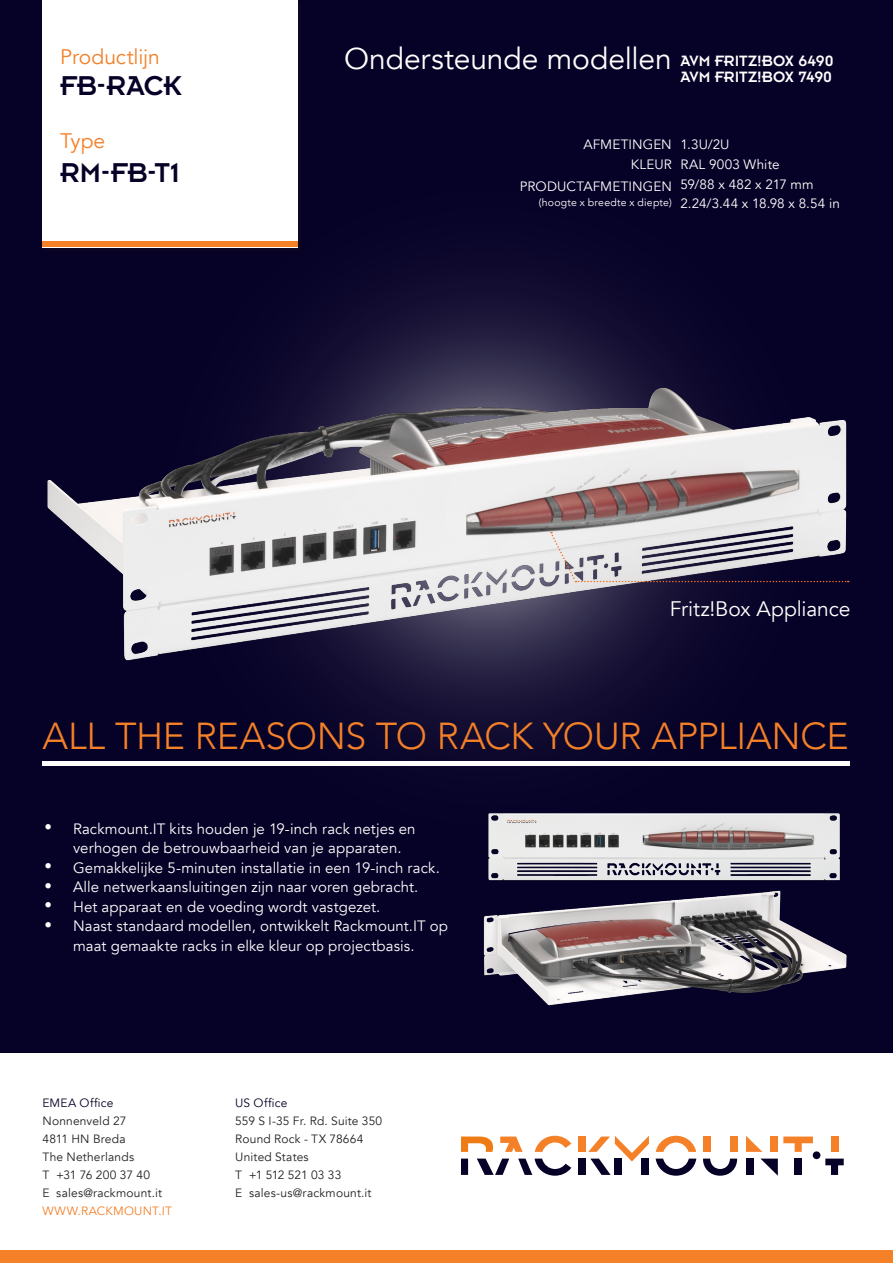
<style>
.page{position:relative;width:893px;height:1263px;background:#fff}
.page>*{position:absolute;margin:0;border:0;box-sizing:border-box;transform-origin:0 0}
.t1{font:300 37.5px "Avenir";letter-spacing:-.01em;color:#f48028}
.t2{font:30px "Avenir";letter-spacing:-.005em;color:#fff}
.t3{font:30px "Insignia";letter-spacing:-.005em;color:#060126}
.t4{font:21px "Avenir";letter-spacing:-.005em;color:#fff}
.t5{font:21px "Avenir";letter-spacing:-.005em;color:#f48028}
.t6{font:16.5px "Insignia";color:#fff}
.t7{font:15px/19.5px "Avenir";letter-spacing:.005em;color:#fff;text-align:justify}
.t8{font:13.5px/20px "Avenir";letter-spacing:.005em;color:#fff;text-align:right}
.t9{font:12px/18px "Avenir";letter-spacing:.015em;color:#231f20}
.t10{font:12px "Avenir";letter-spacing:.025em;color:#060126}
.t11{font:12px "Avenir";letter-spacing:.015em;color:#f48028}
.t12{font:10.5px "Avenir";letter-spacing:.02em;color:#fff}
</style>
<div class="page">
<div style="left:0;top:0;width:893px;height:1053px;background:#060126"></div>
<hr style="left:43px;top:761px;width:807px;height:4px;background:#fff">
<div style="left:41px;top:0;width:264px;height:255px;background:#231f20;opacity:.25"></div>
<div style="left:43px;top:0;width:255px;height:247px;background:#fff"></div>
<div style="left:43px;top:241px;width:255px;height:6px;background:#f48028"></div>
<svg style="left:535px;top:1136px;width:36px;height:16px"></svg>
<div style="left:579px;top:1158px;width:7px;height:17px;background:#060126"></div>
<div style="left:579px;top:1136px;width:7px;height:16px;background:#f48028"></div>
<svg style="left:656px;top:1136px;width:40px;height:16px"></svg>
<svg style="left:656px;top:1158px;width:40px;height:18px"></svg>
<div style="left:703px;top:1136px;width:7px;height:16px;background:#f48028"></div>
<svg style="left:703px;top:1158px;width:34px;height:18px"></svg>
<div style="left:730px;top:1136px;width:7px;height:16px;background:#f48028"></div>
<div style="left:746px;top:1158px;width:7px;height:17px;background:#060126"></div>
<div style="left:771px;top:1136px;width:7px;height:16px;background:#f48028"></div>
<svg style="left:760px;top:1158px;width:18px;height:18px"></svg>
<svg style="left:746px;top:1136px;width:16px;height:16px"></svg>
<div style="left:795px;top:1158px;width:7px;height:17px;background:#060126"></div>
<svg style="left:783px;top:1136px;width:30px;height:16px"></svg>
<svg style="left:518px;top:1158px;width:53px;height:18px"></svg>
<svg style="left:500px;top:1136px;width:23px;height:16px"></svg>
<svg style="left:477px;top:1158px;width:32px;height:17px"></svg>
<svg style="left:461px;top:1136px;width:32px;height:16px"></svg>
<svg style="left:588px;top:1136px;width:61px;height:39px"></svg>
<svg style="left:461px;top:1158px;width:7px;height:17px"></svg>
<div style="left:831px;top:1136px;width:7px;height:16px;background:#f48028"></div>
<svg style="left:825px;top:1158px;width:19px;height:17px"></svg>
<div style="left:813px;top:1151px;width:7px;height:8px;background:#060126;border-radius:50%"></div>
<div style="left:0;top:1250px;width:893px;height:13px;background:#f48028"></div>
<img style="left:47px;top:384px;width:803px;height:284px">
<svg style="left:550px;top:532px;width:299px;height:50px"></svg>
<img style="left:488px;top:813px;width:352px;height:68px">
<img style="left:483px;top:890px;width:364px;height:116px">
<h3 class="t5" style="left:60px;top:44px;width:101px">Productlijn</h3>
<p class="t3" style="left:60px;top:71px;width:123px">FB-RACK</p>
<h2 class="t2" style="left:344px;top:41px;width:329px">Ondersteunde modellen</h2>
<p class="t6" style="left:680px;top:52px;width:155px">AVM FRITZ!BOX 6490</p>
<p class="t6" style="left:680px;top:68px;width:153px">AVM FRITZ!BOX 7490</p>
<h3 class="t5" style="left:60px;top:129px;width:47px">Type</h3>
<p class="t3" style="left:60px;top:157px;width:121px">RM-FB-T1</p>
<p class="t8" style="left:583px;top:134px;width:90px">AFMETINGEN<br>KLEUR</p>
<p class="t8" style="left:520px;top:177px;width:154px">PRODUCTAFMETINGEN</p>
<p class="t12" style="left:539px;top:197px;width:135px">(hoogte x breedte x diepte)</p>
<p class="t8" style="left:680px;top:134px;width:51px">1.3U/2U</p>
<p class="t8" style="left:680px;top:154px;width:101px">RAL 9003 White</p>
<p class="t8" style="left:680px;top:174px;width:135px">59/88 x 482 x 217 mm</p>
<p class="t8" style="left:680px;top:194px;width:161px">2.24/3.44 x 18.98 x 8.54 in</p>
<p class="t4" style="left:670px;top:596px;width:182px">Fritz!Box Appliance</p>
<h1 class="t1" style="left:43px;top:714px;width:807px">ALL THE REASONS TO RACK YOUR APPLIANCE</h1>
<p class="t7" style="left:45px;top:817px;width:9px">•</p>
<p class="t7" style="left:45px;top:856px;width:9px">• • • •</p>
<p class="t7" style="left:73px;top:819px;width:376px;text-align:left">Rackmount.IT kits houden je 19-inch rack netjes en verhogen de betrouwbaarheid van je apparaten.<br>Gemakkelijke 5-minuten installatie in een 19-inch rack.<br>Alle netwerkaansluitingen zijn naar voren gebracht.<br>Het apparaat en de voeding wordt vastgezet.<br>Naast standaard modellen, ontwikkelt Rackmount.IT op maat gemaakte racks in elke kleur op projectbasis.</p>
<p class="t10" style="left:43px;top:1096px;width:72px">EMEA Office</p>
<p class="t9" style="left:43px;top:1112px;width:121px">Nonnenveld 27<br>4811 HN Breda<br>The Netherlands<br>T +31 76 200 37 40<br>E sales@rackmount.it</p>
<p class="t11" style="left:43px;top:1204px;width:131px">WWW.RACKMOUNT.IT</p>
<p class="t10" style="left:235px;top:1096px;width:54px">US Office</p>
<p class="t9" style="left:235px;top:1112px;width:148px">559 S I-35 Fr. Rd. Suite 350<br>Round Rock - TX 78664<br>United States<br>T +1 512 521 03 33<br>E sales-us@rackmount.it</p>
</div>
